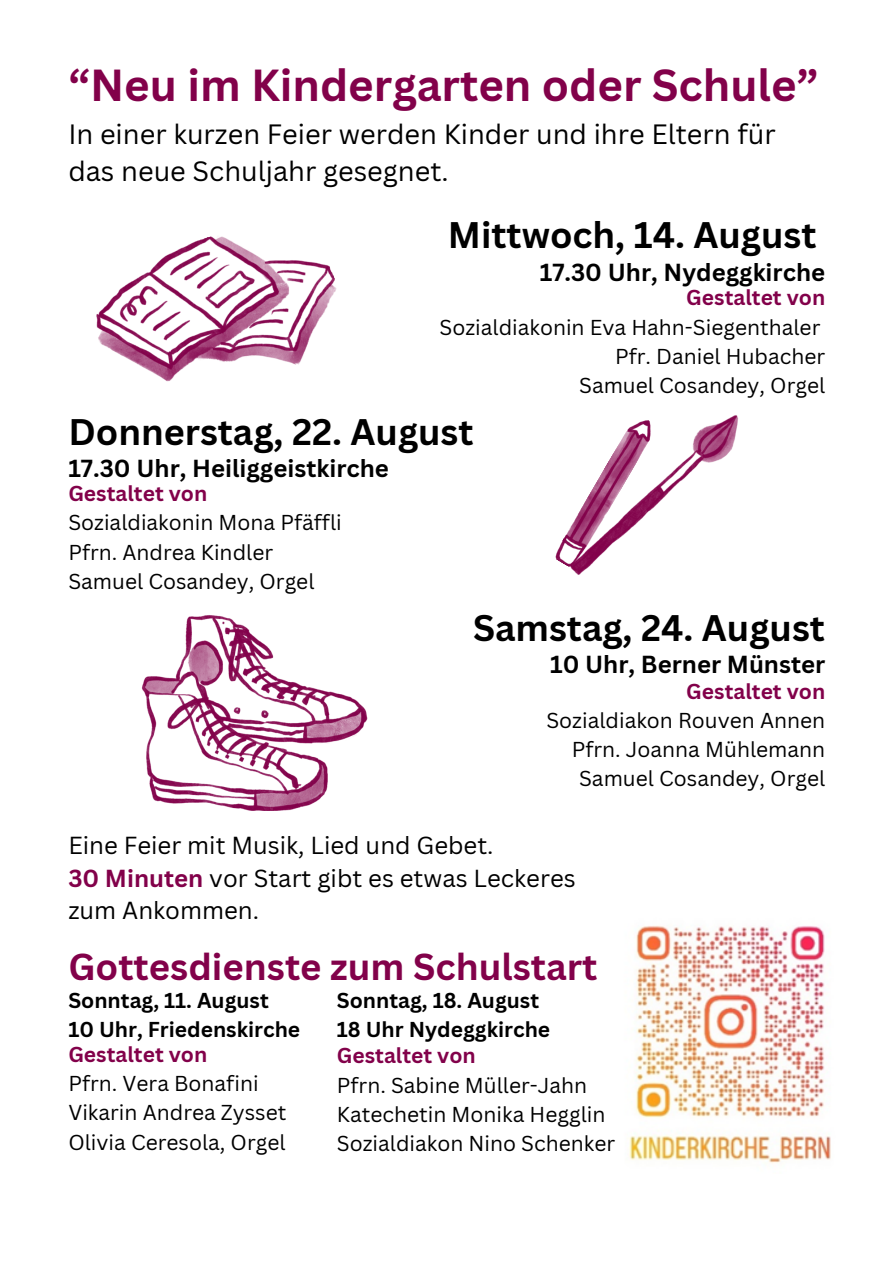
<style>
.page{position:relative;width:894px;height:1264px;background:#fff}
.page>*{position:absolute;margin:0;border:0;box-sizing:border-box;transform-origin:0 0}
.t1{font:700 43.65px "Canva Sans";color:#82014a}
.t2{font:700 36.45px "Canva Sans";color:#82014a}
.t3{font:700 36px "Canva Sans";color:#000}
.t4{font:27.15px/37.2px "Canva Sans";color:#000}
.t5{font:24px/32.7px "Canva Sans";color:#000}
.t6{font:700 24px "Canva Sans";color:#000}
.t7{font:21px "Canva Sans";color:#000}
.t8{font:700 21px/29.2px "Canva Sans";color:#000}
.t9{font:700 21px "Canva Sans";color:#82014a}
.s1{font-weight:700;color:#82014a}
</style>
<div class="page">
<img style="left:615px;top:913px;width:228px;height:260px;border-radius:34px">
<svg style="left:96px;top:236px;width:241px;height:146px"></svg>
<svg style="left:142px;top:615px;width:225px;height:196px"></svg>
<svg style="left:555px;top:415px;width:184px;height:160px"></svg>
<p class="t1" style="left:68px;top:55px;width:751px">“Neu im Kindergarten oder Schule”</p>
<p class="t4" style="left:68px;top:115px;width:708px">In einer kurzen Feier werden Kinder und ihre Eltern für das neue Schuljahr gesegnet.</p>
<p class="t3" style="left:448px;top:210px;width:370px">Mittwoch, 14. August</p>
<p class="t6" style="left:539px;top:255px;width:287px">17.30 Uhr, Nydeggkirche</p>
<h1 class="t9" style="left:686px;top:283px;width:140px">Gestaltet von</h1>
<h3 class="t7" style="left:439px;top:312px;width:382px">Sozialdiakonin Eva Hahn-Siegenthaler</h3>
<p class="t7" style="left:615px;top:341px;width:212px">Pfr. Daniel Hubacher</p>
<p class="t7" style="left:579px;top:371px;width:247px">Samuel Cosandey, Orgel</p>
<p class="t3" style="left:68px;top:407px;width:406px">Donnerstag, 22. August</p>
<h1 class="t6" style="left:68px;top:451px;width:322px">17.30 Uhr, Heiliggeistkirche</h1>
<h3 class="t9" style="left:68px;top:478px;width:140px">Gestaltet von</h3>
<p class="t7" style="left:68px;top:508px;width:275px">Sozialdiakonin Mona Pfäffli</p>
<p class="t7" style="left:68px;top:537px;width:206px">Pfrn. Andrea Kindler</p>
<p class="t7" style="left:68px;top:566px;width:247px">Samuel Cosandey, Orgel</p>
<p class="t3" style="left:473px;top:602px;width:353px">Samstag, 24. August</p>
<p class="t6" style="left:550px;top:647px;width:277px">10 Uhr, Berner Münster</p>
<h1 class="t9" style="left:686px;top:676px;width:140px">Gestaltet von</h1>
<h3 class="t7" style="left:546px;top:705px;width:280px">Sozialdiakon Rouven Annen</h3>
<p class="t7" style="left:571px;top:734px;width:255px">Pfrn. Joanna Mühlemann</p>
<p class="t7" style="left:579px;top:764px;width:247px">Samuel Cosandey, Orgel</p>
<p class="t5" style="left:68px;top:828px;width:509px">Eine Feier mit Musik, Lied und Gebet.<br><span class="s1">30 Minuten</span> vor Start gibt es etwas Leckeres zum Ankommen.</p>
<p class="t2" style="left:68px;top:940px;width:530px">Gottesdienste zum Schulstart</p>
<p class="t8" style="left:68px;top:984px;width:233px">Sonntag, 11. August<br>10 Uhr, Friedenskirche</p>
<p class="t9" style="left:68px;top:1039px;width:140px">Gestaltet von</p>
<h4 class="t7" style="left:68px;top:1068px;width:192px">Pfrn. Vera Bonafini</h4>
<h1 class="t7" style="left:68px;top:1097px;width:219px">Vikarin Andrea Zysset</h1>
<h5 class="t7" style="left:68px;top:1127px;width:219px">Olivia Ceresola, Orgel</h5>
<p class="t8" style="left:337px;top:984px;width:215px">Sonntag, 18. August<br>18 Uhr Nydeggkirche</p>
<p class="t9" style="left:337px;top:1040px;width:140px">Gestaltet von</p>
<p class="t7" style="left:337px;top:1070px;width:252px">Pfrn. Sabine Müller-Jahn</p>
<p class="t7" style="left:337px;top:1099px;width:270px">Katechetin Monika Hegglin</p>
<h5 class="t7" style="left:337px;top:1128px;width:280px">Sozialdiakon Nino Schenker</h5>
</div>
